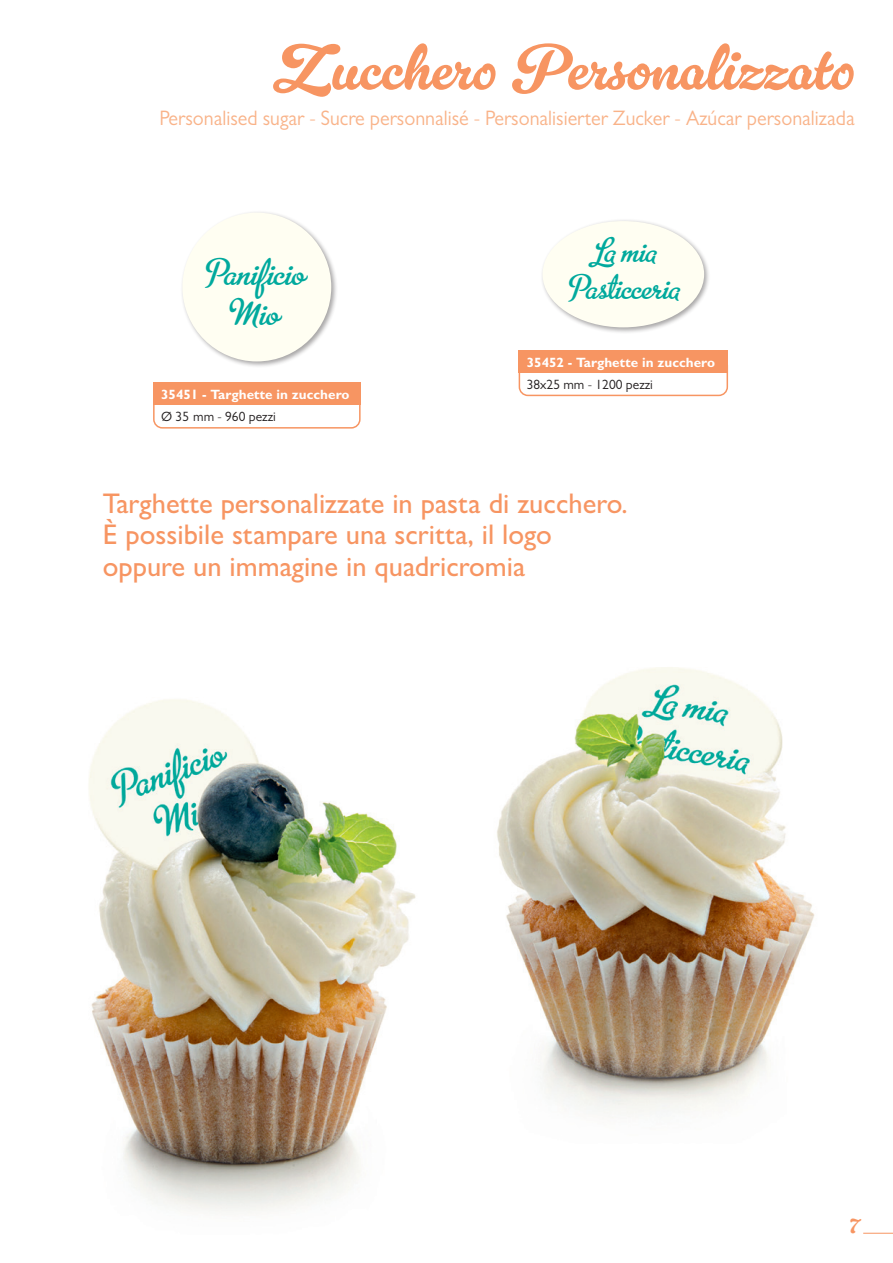
<style>
.page{position:relative;width:893px;height:1263px;background:#fff}
.page>*{position:absolute;margin:0;border:0;box-sizing:border-box;transform-origin:0 0}
.t1{font:64.5px "Gelato Luxe";color:#f79562}
.t2{font:41.7px "Metro Script";color:#00a99d}
.t3{font:38.7px "Metro Script";color:#00a99d}
.t4{font:500 28.5px "Gill Sans";color:#f79562}
.t5{font:21px "Gill Sans";color:#f9b389;scale:.95 1}
.t6{font:21px "Gelato Luxe";color:#f79562}
.Titoletto_bianco{font:700 13.5px "Gill Sans";color:#fff}
.t7{font:13.5px "Gill Sans";color:#231f20}
</style>
<div class="page">
<img style="left:89px;top:699px;width:327px;height:514px">
<img style="left:497px;top:667px;width:318px;height:451px">
<hr style="left:863px;top:1233px;width:30px;height:1px;background:#f79562">
<div style="left:180px;top:210px;width:158px;height:158px;background:#231f20;opacity:.4"></div>
<div style="left:182px;top:213px;width:149px;height:148px;background:#fffef2;border-radius:50%"></div>
<div style="left:540px;top:218px;width:171px;height:116px;background:#231f20;opacity:.4"></div>
<div style="left:543px;top:221px;width:161px;height:106px;background:#fffef2;border-radius:50%"></div>
<div style="left:153px;top:389px;width:208px;height:40px;border:2px solid #f79562;border-radius:9px"></div>
<div style="left:153px;top:382px;width:208px;height:23px;background:#f79562"></div>
<div style="left:519px;top:356px;width:209px;height:40px;border:2px solid #f79562;border-radius:9px"></div>
<div style="left:519px;top:350px;width:209px;height:22px;background:#f79562"></div>
<p class="t1" style="left:273px;top:30px;width:583px">Zucchero Personalizzato</p>
<p class="t5" style="left:159px;top:106px;width:733px">Personalised sugar - Sucre personnalisé - Personalisierter Zucker - Azúcar personalizada</p>
<p class="t2" style="left:208px;top:250px;width:100px">Panificio</p>
<p class="t2" style="left:233px;top:290px;width:49px">Mio</p>
<p class="Titoletto_bianco" style="left:161px;top:386px;width:190px">35451 - Targhette in zucchero</p>
<p class="t7" style="left:161px;top:409px;width:116px">Ø 35 mm - 960 pezzi</p>
<p class="t3" style="left:594px;top:230px;width:64px">La mia</p>
<p class="t3" style="left:571px;top:266px;width:111px">Pasticceria</p>
<p class="Titoletto_bianco" style="left:527px;top:354px;width:190px">35452 - Targhette in zucchero</p>
<p class="t7" style="left:527px;top:377px;width:128px">38x25 mm - 1200 pezzi</p>
<p class="t4" style="left:103px;top:486px;width:526px">Targhette personalizzate in pasta di zucchero.</p>
<p class="t4" style="left:103px;top:518px;width:451px">È possibile stampare una scritta, il logo</p>
<p class="t4" style="left:103px;top:549px;width:424px">oppure un immagine in quadricromia</p>
<p class="t6" style="left:849px;top:1213px;width:11px">7</p>
</div>
